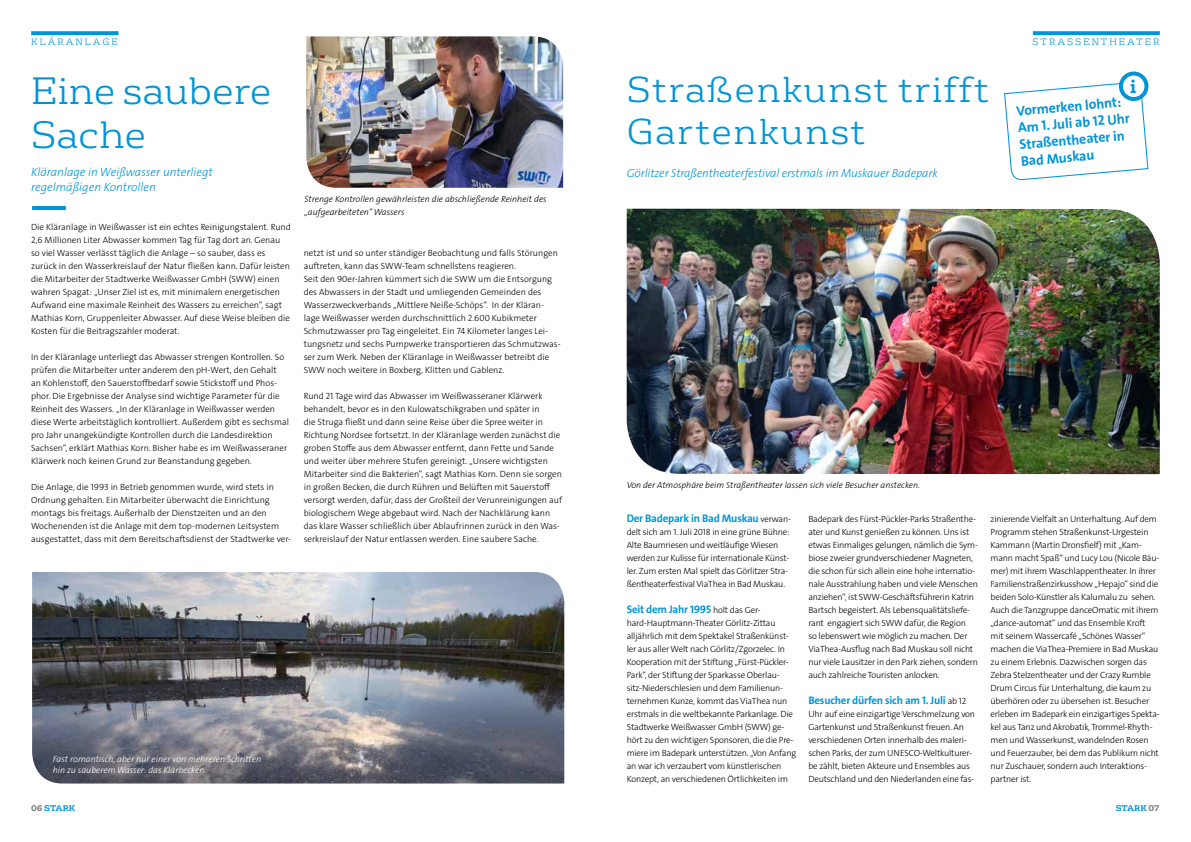
<style>
.page{position:relative;width:1191px;height:842px;background:#fff}
.page>*{position:absolute;margin:0;border:0;box-sizing:border-box;transform-origin:0 0}
.t1{font:300 37px/44.4px "FS Rufus";letter-spacing:.01em;color:#0095d7}
.t2{font:300 35px/42px "FS Rufus";letter-spacing:.05em;color:#0095d7}
.t3{font:700 18.1px "FS Rufus";color:#0095d7}
.t4{font:14px/16.8px "The Sans Veolia W7 Bld";color:#0095d7}
.t5{font:12px/15px "The Sans Veolia W3 Lig It";color:#0095d7}
.t6{font:11.8px "The Sans Veolia W3 Lig It";letter-spacing:-.01em;color:#0095d7}
.t7{font:11px "The Sans Veolia W7 Bld";letter-spacing:-.02em;color:#0095d7}
.t8{font:9px/13px "The Sans Veolia W3 Lig";letter-spacing:-.015em;color:#000}
.t9{font:9px/13px "The Sans Veolia W3 Lig It";color:#000}
.t10{font:9px/11px "The Sans Veolia W3 Lig It";color:#fff}
.t11{font:300 9px "FS Rufus";letter-spacing:.22em;color:#0095d7}
.t12{font:8.9px "The Sans Veolia W3 Lig It";color:#000}
.t13{font:700 8px "FS Rufus";color:#0095d7}
.s1{font-family:"The Sans Veolia W3 Lig";font-size:9px;color:#000}
.s2{color:#706f6f}
</style>
<div class="page">
<img style="left:32px;top:572px;width:532px;height:211px">
<svg style="left:31px;top:31px;width:87px;height:4px"></svg>
<svg style="left:1033px;top:31px;width:126px;height:4px"></svg>
<hr style="left:32px;top:206px;width:34px;height:4px;background:#0095d7">
<svg style="left:1004px;top:71px;width:145px;height:110px"></svg>
<div style="left:1121px;top:74px;width:25px;height:25px;background:#fff;border-radius:50%"></div>
<div style="left:1119px;top:72px;width:29px;height:29px;border:4px solid #0095d7;border-radius:50%"></div>
<img style="left:306px;top:36px;width:257px;height:152px">
<img style="left:626px;top:209px;width:533px;height:265px">
<p class="t11" style="left:31px;top:35px;width:88px">KLÄRANLAGE</p>
<h1 class="t1" style="left:31px;top:65px;width:242px">Eine saubere<br>Sache</h1>
<h3 class="t5" style="left:31px;top:165px;width:183px">Kläranlage in Weißwasser unterliegt regelmäßigen Kontrollen</h3>
<p class="t8" style="left:31px;top:221px;width:261px">Die Kläranlage in Weißwasser ist ein echtes Reinigungstalent. Rund 2,6 Millionen Liter Abwasser kommen Tag für Tag dort an. Genau so viel Wasser verlässt täglich die Anlage – so sauber, dass es zurück in den Wasserkreislauf der Natur fließen kann. Dafür leisten die Mitarbeiter der Stadtwerke Weißwasser GmbH (SWW) einen wahren Spagat: „Unser Ziel ist es, mit minimalem energetischen Aufwand eine maximale Reinheit des Wassers zu erreichen“, sagt Mathias Korn, Gruppenleiter Abwasser. Auf diese Weise bleiben die Kosten für die Beitragszahler moderat.</p>
<p class="t8" style="left:31px;top:351px;width:259px">In der Kläranlage unterliegt das Abwasser strengen Kontrollen. So prüfen die Mitarbeiter unter anderem den pH-Wert, den Gehalt<br>an Kohlenstoff, den Sauerstoffbedarf sowie Stickstoff und Phos&shy;phor. Die Ergebnisse der Analyse sind wichtige Parameter für die Reinheit des Wassers. „In der Kläranlage in Weißwasser werden diese Werte arbeitstäglich kontrolliert. Außerdem gibt es sechsmal pro Jahr unangekündigte Kontrollen durch die Landesdirektion Sachsen“, erklärt Mathias Korn. Bisher habe es im Weißwasseraner Klärwerk noch keinen Grund zur Beanstandung gegeben.</p>
<p class="t8" style="left:31px;top:481px;width:261px">Die Anlage, die 1993 in Betrieb genommen wurde, wird stets in Ordnung gehalten. Ein Mitarbeiter überwacht die Einrichtung montags bis freitags. Außerhalb der Dienstzeiten und an den Wochenenden ist die Anlage mit dem top-modernen Leitsystem ausgestattet, dass mit dem Bereitschaftsdienst der Stadtwerke ver-</p>
<p class="t9" style="left:304px;top:193px;width:244px">Strenge Kontrollen gewährleisten die abschließende Reinheit des „aufgearbeiteten“ Wassers</p>
<p class="t8" style="left:304px;top:247px;width:258px">netzt ist und so unter ständiger Beobachtung und falls Störungen auftreten, kann das SWW-Team schnellstens reagieren.<br>Seit den 90er-Jahren kümmert sich die SWW um die Entsorgung des Abwassers in der Stadt und umliegenden Gemeinden des Wasserzweckverbands „Mittlere Neiße-Schöps“. In der Kläran&shy;lage Weißwasser werden durchschnittlich 2.600 Kubikmeter Schmutzwasser pro Tag eingeleitet. Ein 74 Kilometer langes Lei&shy;tungsnetz und sechs Pumpwerke transportieren das Schmutzwas&shy;ser zum Werk. Neben der Kläranlage in Weißwasser betreibt die SWW noch weitere in Boxberg, Klitten und Gablenz.</p>
<p class="t8" style="left:304px;top:390px;width:260px">Rund 21 Tage wird das Abwasser im Weißwasseraner Klärwerk behandelt, bevor es in den Kulowatschikgraben und später in<br>die Struga fließt und dann seine Reise über die Spree weiter in Richtung Nordsee fortsetzt. In der Kläranlage werden zunächst die groben Stoffe aus dem Abwasser entfernt, dann Fette und Sande und weiter über mehrere Stufen gereinigt. „Unsere wichtigsten Mitarbeiter sind die Bakterien“, sagt Mathias Korn. Denn sie sorgen in großen Becken, die durch Rühren und Belüften mit Sauerstoff versorgt werden, dafür, dass der Großteil der Verunreinigungen auf biologischem Wege abgebaut wird. Nach der Nachklärung kann das klare Wasser schließlich über Ablaufrinnen zurück in den Was&shy;serkreislauf der Natur entlassen werden. Eine saubere Sache.</p>
<p class="t10" style="left:53px;top:753px;width:210px">Fast romantisch, aber nur einer von mehreren Schritten hin zu sauberem Wasser: das Klärbecken.</p>
<h2 class="t2" style="left:626px;top:66px;width:364px">Straßenkunst trifft<br>Gartenkunst</h2>
<h3 class="t6" style="left:627px;top:165px;width:312px">Görlitzer Straßentheaterfestival erstmals im Muskauer Badepark</h3>
<p class="t11" style="left:1032px;top:35px;width:128px">STRASSENTHEATER</p>
<h3 class="t3" style="left:1130px;top:71px;width:8px">i</h3>
<h3 class="t4" style="left:1015px;top:103px;width:114px;rotate:-5deg">Vormerken lohnt:<br>Am 1. Juli ab 12 Uhr<br>Straßentheater in<br>Bad Muskau</h3>
<p class="t12" style="left:626px;top:480px;width:295px">Von der Atmosphäre beim Straßentheater lassen sich viele Besucher anstecken.</p>
<p class="t7" style="left:626px;top:511px;width:166px">Der Badepark in Bad Muskau <span class="s1">verwan-</span></p>
<p class="t8" style="left:626px;top:525px;width:164px">delt sich am 1. Juli 2018 in eine grüne Bühne:<br>Alte Baumriesen und weitläufige Wiesen werden zur Kulisse für internationale Künst&shy;ler. Zum ersten Mal spielt das Görlitzer Stra&shy;ßentheaterfestival ViaThea in Bad Muskau.</p>
<p class="t7" style="left:626px;top:602px;width:135px">Seit dem Jahr 1995 <span class="s1">holt das Ger-</span></p>
<p class="t8" style="left:626px;top:616px;width:171px">hard-Hauptmann-Theater Görlitz-Zittau alljährlich mit dem Spektakel Straßenkünst&shy;ler aus aller Welt nach Görlitz/Zgorzelec. In Kooperation mit der Stiftung „Fürst-Pückler-Park“, der Stiftung der Sparkasse Oberlau&shy;sitz-Niederschlesien und dem Familienun&shy;ternehmen Kunze, kommt das ViaThea nun erstmals in die weltbekannte Parkanlage. Die Stadtwerke Weißwasser GmbH (SWW) ge&shy;hört zu den wichtigen Sponsoren, die die Pre&shy;miere im Badepark unterstützen. „Von Anfang an war ich verzaubert vom künstlerischen Konzept, an verschiedenen Örtlichkeiten im</p>
<p class="t8" style="left:808px;top:512px;width:171px">Badepark des Fürst-Pückler-Parks Straßenthe&shy;ater und Kunst genießen zu können. Uns ist etwas Einmaliges gelungen, nämlich die Sym&shy;biose zweier grundverschiedener Magneten, die schon für sich allein eine hohe internatio&shy;nale Ausstrahlung haben und viele Menschen anziehen“, ist SWW-Geschäftsführerin Katrin Bartsch begeistert. Als Lebensqualitätsliefe&shy;rant engagiert sich SWW dafür, die Region<br>so lebenswert wie möglich zu machen. Der ViaThea-Ausflug nach Bad Muskau soll nicht nur viele Lausitzer in den Park ziehen, sondern auch zahlreiche Touristen anlocken.</p>
<p class="t7" style="left:808px;top:693px;width:159px">Besucher dürfen sich am 1. Juli <span class="s1">ab 12</span></p>
<p class="t8" style="left:808px;top:707px;width:168px">Uhr auf eine einzigartige Verschmelzung von Gartenkunst und Straßenkunst freuen. An verschiedenen Orten innerhalb des maleri&shy;schen Parks, der zum UNESCO-Weltkulturer&shy;be zählt, bieten Akteure und Ensembles aus Deutschland und den Niederlanden eine fas-</p>
<p class="t8" style="left:990px;top:513px;width:171px">zinierende Vielfalt an Unterhaltung. Auf dem Programm stehen Straßenkunst-Urgestein Kammann (Martin Dronsfielf) mit „Kam&shy;mann macht Spaß“ und Lucy Lou (Nicole Bäu&shy;mer) mit ihrem Waschlappentheater. In ihrer Familienstraßenzirkusshow „Hepajo“ sind die beiden Solo-Künstler als Kalumalu zu sehen.<br>Auch die Tanzgruppe danceOmatic mit ihrem „dance-automat“ und das Ensemble Kroft mit seinem Wassercafé „Schönes Wasser“ machen die ViaThea-Premiere in Bad Muskau zu einem Erlebnis. Dazwischen sorgen das Zebra Stelzentheater und der Crazy Rumble Drum Circus für Unterhaltung, die kaum zu überhören oder zu übersehen ist. Besucher erleben im Badepark ein einzigartiges Spekta&shy;kel aus Tanz und Akrobatik, Trommel-Rhyth&shy;men und Wasserkunst, wandelnden Rosen und Feuerzauber, bei dem das Publikum nicht nur Zuschauer, sondern auch Interaktions&shy;partner ist.</p>
<p class="t13" style="left:31px;top:801px;width:46px"><span class="s2">06</span> STARK</p>
<p class="t13" style="left:1115px;top:801px;width:45px">STARK <span class="s2">07</span></p>
</div>
